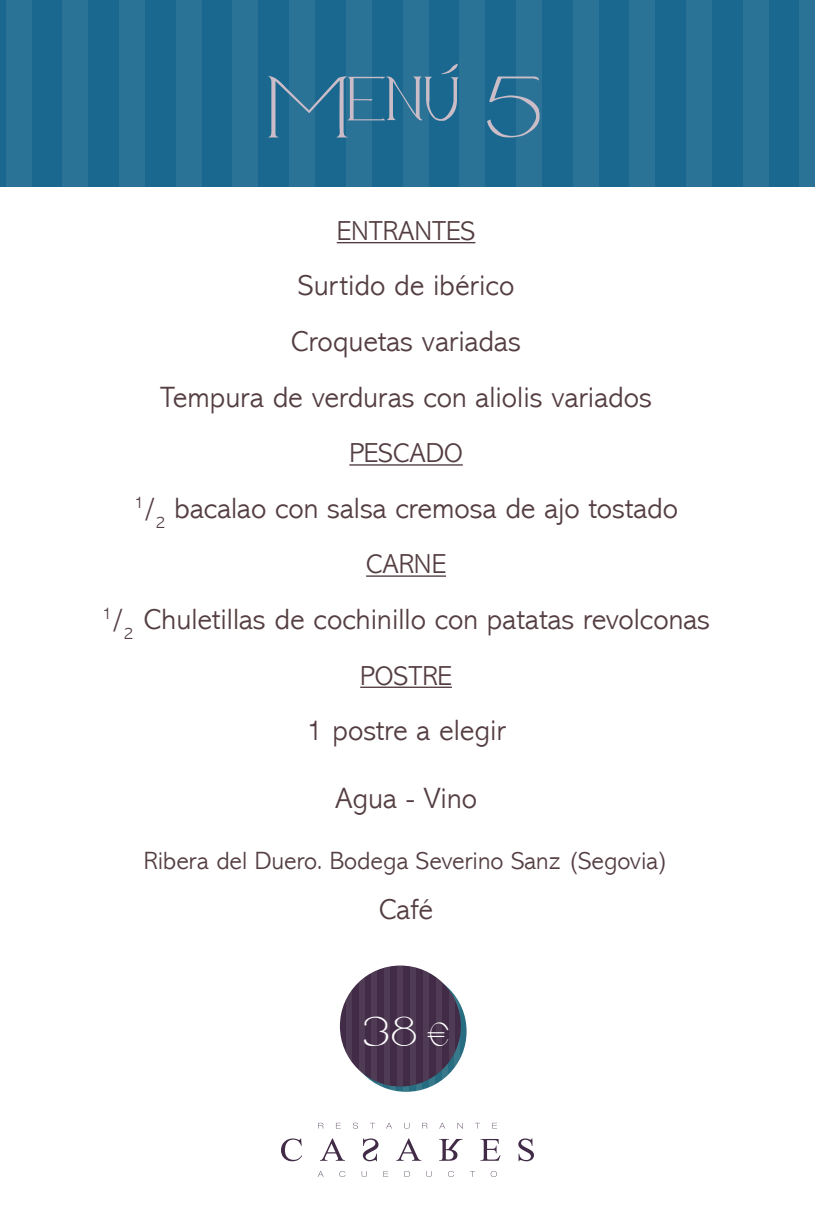
<style>
.page{position:relative;width:815px;height:1205px;background:#fff}
.page>*{position:absolute;margin:0;border:0;box-sizing:border-box;transform-origin:0 0}
.LADILLO{font:87.5px "Avanti Serif Regular";color:#cbbdc7}
.LADILLO-2{font:42px "Avanti Serif Regular";color:#fff}
.LADILLO-3{font:33.75px "Avanti Serif Regular";color:#fff}
.VIANDAS{font:300 29.5px "Abadi MT Std";color:#543e42}
.VIANDAS-2{font:300 27.5px "Abadi MT Std";color:#543e42}
.t1{font:300 25px "Abadi MT Std";color:#543e42}
</style>
<div class="page">
<div style="left:0;top:0;width:815px;height:187px;background:#1a678f"></div>
<div style="left:6px;top:0;width:26px;height:187px;background:#2b7297"></div>
<div style="left:62px;top:0;width:26px;height:187px;background:#2b7297"></div>
<div style="left:119px;top:0;width:26px;height:187px;background:#2b7297"></div>
<div style="left:176px;top:0;width:26px;height:187px;background:#2b7297"></div>
<div style="left:233px;top:0;width:25px;height:187px;background:#2b7297"></div>
<svg style="left:289px;top:0;width:26px;height:1162px"></svg>
<svg style="left:346px;top:0;width:26px;height:1162px"></svg>
<svg style="left:403px;top:0;width:25px;height:1161px"></svg>
<svg style="left:459px;top:0;width:26px;height:1129px"></svg>
<svg style="left:516px;top:0;width:26px;height:1162px"></svg>
<div style="left:573px;top:0;width:26px;height:187px;background:#2b7297"></div>
<div style="left:629px;top:0;width:26px;height:187px;background:#2b7297"></div>
<div style="left:686px;top:0;width:26px;height:187px;background:#2b7297"></div>
<div style="left:743px;top:0;width:26px;height:187px;background:#2b7297"></div>
<div style="left:799px;top:0;width:16px;height:187px;background:#2b7297"></div>
<svg style="left:281px;top:1138px;width:21px;height:23px"></svg>
<svg style="left:320px;top:1138px;width:25px;height:23px"></svg>
<svg style="left:363px;top:1138px;width:15px;height:23px"></svg>
<svg style="left:396px;top:1138px;width:25px;height:23px"></svg>
<svg style="left:439px;top:1139px;width:24px;height:22px"></svg>
<svg style="left:480px;top:1139px;width:21px;height:22px"></svg>
<svg style="left:518px;top:1138px;width:16px;height:23px"></svg>
<svg style="left:318px;top:1122px;width:179px;height:6px"></svg>
<svg style="left:318px;top:1171px;width:179px;height:6px"></svg>
<hr style="left:337px;top:242px;width:138px;height:1px;background:#543e42">
<hr style="left:349px;top:464px;width:114px;height:2px;background:#543e42">
<hr style="left:366px;top:575px;width:80px;height:2px;background:#543e42">
<hr style="left:360px;top:686px;width:92px;height:2px;background:#543e42">
<svg style="left:346px;top:971px;width:121px;height:121px"></svg>
<svg style="left:416px;top:1082px;width:6px;height:10px"></svg>
<svg style="left:429px;top:1076px;width:6px;height:12px"></svg>
<svg style="left:442px;top:1065px;width:5px;height:15px"></svg>
<svg style="left:454px;top:971px;width:6px;height:121px"></svg>
<div style="left:352px;top:971px;width:5px;height:121px;background:#fff"></div>
<div style="left:364px;top:971px;width:6px;height:121px;background:#fff"></div>
<svg style="left:377px;top:1081px;width:6px;height:6px"></svg>
<svg style="left:390px;top:1085px;width:6px;height:6px"></svg>
<svg style="left:403px;top:1086px;width:5px;height:6px"></svg>
<div style="left:340px;top:965px;width:121px;height:121px;background:#412b46;border-radius:50%"></div>
<div style="left:410px;top:965px;width:6px;height:121px;background:#4f3b54"></div>
<svg style="left:423px;top:965px;width:6px;height:121px"></svg>
<svg style="left:436px;top:977px;width:6px;height:107px"></svg>
<svg style="left:449px;top:989px;width:5px;height:85px"></svg>
<svg style="left:346px;top:965px;width:6px;height:121px"></svg>
<svg style="left:359px;top:965px;width:5px;height:121px"></svg>
<svg style="left:371px;top:965px;width:6px;height:121px"></svg>
<div style="left:384px;top:965px;width:6px;height:121px;background:#4f3b54"></div>
<div style="left:397px;top:965px;width:6px;height:121px;background:#4f3b54"></div>
<p class="LADILLO" style="left:269px;top:63px;width:277px">Menú 5</p>
<p class="VIANDAS-2" style="left:337px;top:216px;width:140px">ENTRANTES</p>
<p class="VIANDAS" style="left:298px;top:270px;width:218px">Surtido de ibérico</p>
<p class="VIANDAS" style="left:291px;top:325px;width:231px">Croquetas variadas</p>
<p class="VIANDAS" style="left:160px;top:381px;width:493px">Tempura de verduras con aliolis variados</p>
<p class="VIANDAS-2" style="left:349px;top:438px;width:115px">PESCADO</p>
<p class="VIANDAS" style="left:134px;top:492px;width:546px"><sup>1</sup>/<sub>2</sub> bacalao con salsa cremosa de ajo tostado</p>
<p class="VIANDAS-2" style="left:366px;top:549px;width:81px">CARNE</p>
<p class="VIANDAS" style="left:102px;top:603px;width:609px"><sup>1</sup>/<sub>2</sub> Chuletillas de cochinillo con patatas revolconas</p>
<p class="VIANDAS-2" style="left:360px;top:660px;width:93px">POSTRE</p>
<p class="VIANDAS" style="left:306px;top:714px;width:201px">1 postre a elegir</p>
<p class="VIANDAS" style="left:335px;top:782px;width:143px">Agua - Vino</p>
<p class="t1" style="left:144px;top:847px;width:526px">Ribera del Duero. Bodega Severino Sanz (Segovia)</p>
<p class="VIANDAS" style="left:379px;top:893px;width:55px">Café</p>
<p class="LADILLO-2" style="left:362px;top:1010px;width:57px">38</p>
<p class="LADILLO-3" style="left:422px;top:1017px;width:24px">€</p>
<p class="LADILLO-2" style="left:356px;top:1010px;width:57px">25</p>
<p class="LADILLO-3" style="left:428px;top:1017px;width:24px">€</p>
</div>
